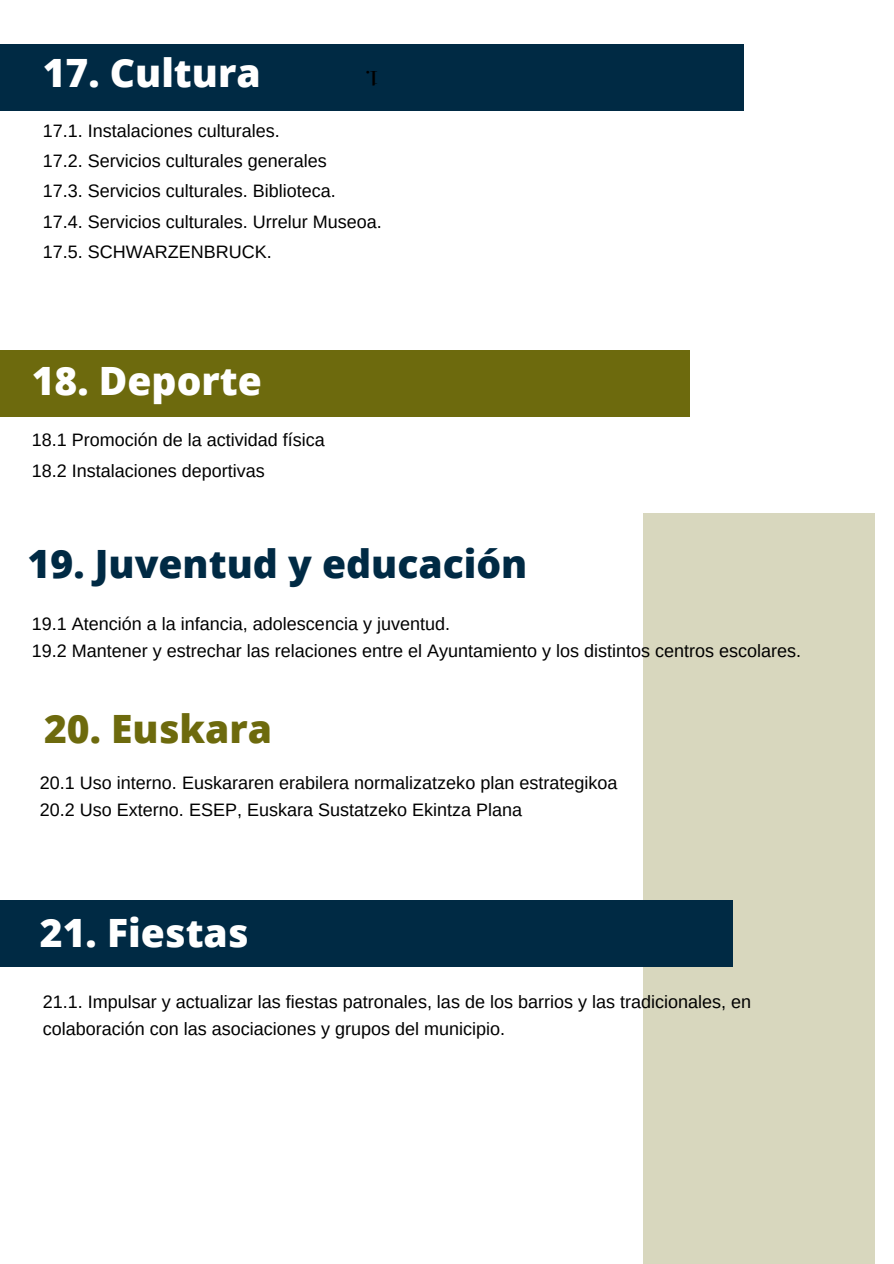
<style>
.page{position:relative;width:894px;height:1264px;background:#fff}
.page>*{position:absolute;margin:0;border:0;box-sizing:border-box;transform-origin:0 0}
.t1{font:800 39px "Open Sans";color:#fff}
.t2{font:800 39px "Open Sans";color:#002a44}
.t3{font:800 39px "Open Sans";color:#6d6a0d}
.t4{font:20.7px "Flatory Serif 600 Semi Cond";color:#000}
.t5{font:18px/30.3px "Arimo";color:#000}
.s1{color:#fff}
</style>
<div class="page">
<div style="left:0;top:44px;width:743px;height:67px;background:#002a44"></div>
<div style="left:643px;top:512px;width:231px;height:751px;background:#d8d7be"></div>
<div style="left:0;top:350px;width:689px;height:66px;background:#6d6a0d"></div>
<div style="left:0;top:900px;width:732px;height:67px;background:#002a44"></div>
<h1 class="t1" style="left:43px;top:45px;width:219px">17. Cultura</h1>
<p class="t5" style="left:43px;top:115px;width:340px">17.1. Instalaciones culturales.<br>17.2. Servicios culturales generales<br>17.3. Servicios culturales. Biblioteca.<br>17.4. Servicios culturales. Urrelur Museoa.<br>17.5. SCHWARZENBRUCK.</p>
<h1 class="t4" style="left:377px;top:91px;width:13px;rotate:-180deg">.1</h1>
<h1 class="t1" style="left:32px;top:353px;width:232px">18. Deporte</h1>
<p class="t5" style="left:32px;top:425px;width:294px">18.1 Promoción de la actividad física<br>18.2 Instalaciones deportivas</p>
<h1 class="t2" style="left:28px;top:536px;width:501px">19. Juventud y educación</h1>
<p class="t5" style="left:32px;top:610px;width:770px;line-height:27px">19.1 Atención a la infancia, adolescencia y juventud.<br>19.2 Mantener y estrechar las relaciones entre el Ayuntamiento y los distintos centros escolares.</p>
<h1 class="t3" style="left:21px;top:701px;width:252px"><span class="s1">9</span>20. Euskara</h1>
<p class="t5" style="left:40px;top:769px;width:579px;line-height:27px">20.1 Uso interno. Euskararen erabilera normalizatzeko plan estrategikoa<br>20.2 Uso Externo. ESEP, Euskara Sustatzeko Ekintza Plana</p>
<h1 class="t1" style="left:40px;top:905px;width:210px">21. Fiestas</h1>
<p class="t5" style="left:43px;top:987px;width:709px;line-height:27px">21.1. Impulsar y actualizar las fiestas patronales, las de los barrios y las tradicionales, en colaboración con las asociaciones y grupos del municipio.</p>
</div>
